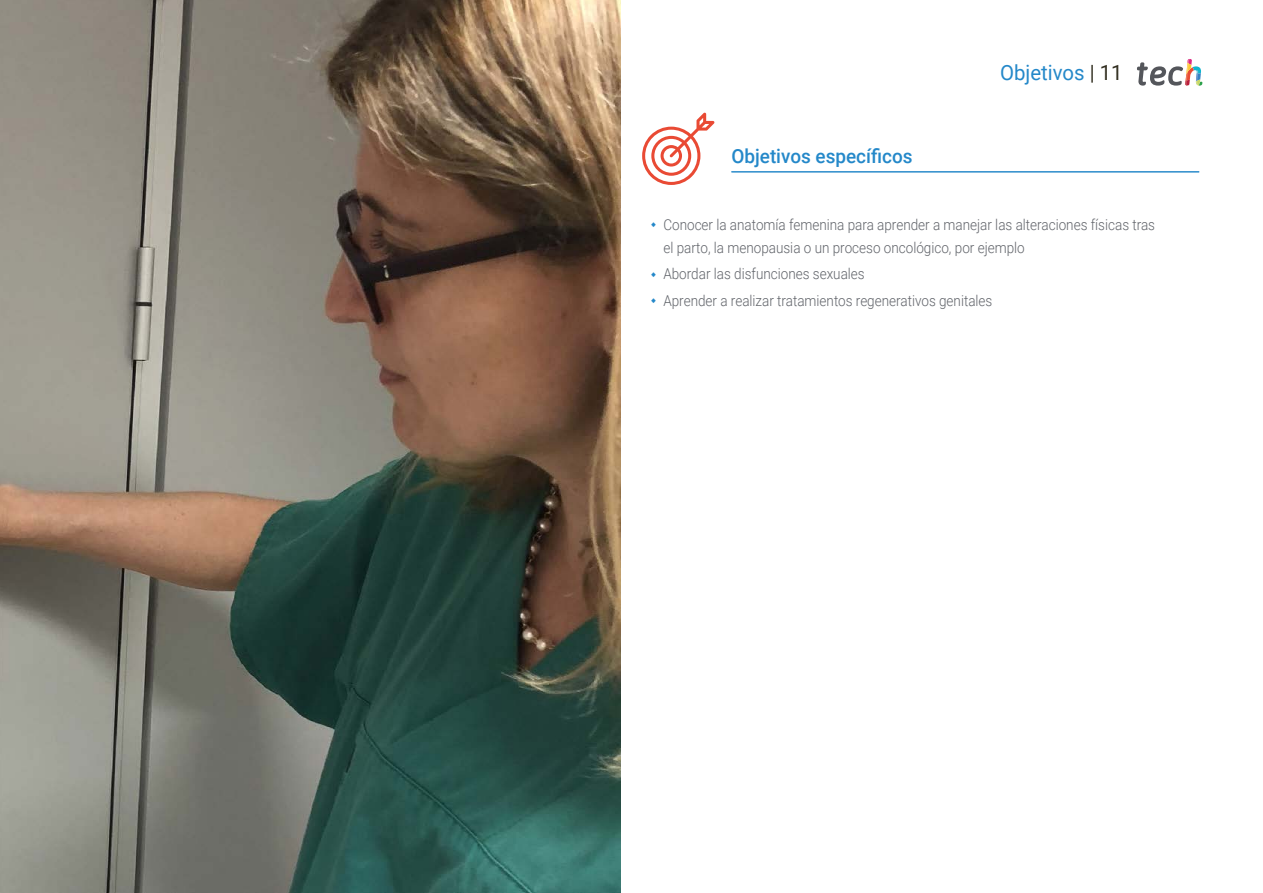
<style>
.page{position:relative;width:1263px;height:893px;background:#fff}
.page>*{position:absolute;margin:0;border:0;box-sizing:border-box;transform-origin:0 0}
.t1{font:21px "Roboto";color:#2488c9}
.t2{font:500 19.5px "Roboto";color:#2488c9}
.t3{font:300 15px/22.5px "Roboto";color:#61646a;scale:.9 1}
.s1{color:#312e20}
</style>
<div class="page">
<img style="left:0;top:0;width:621px;height:893px">
<svg style="left:642px;top:113px;width:72px;height:72px"></svg>
<hr style="left:731px;top:171px;width:468px;height:1px;background:#2488c9">
<svg style="left:1137px;top:59px;width:65px;height:27px"></svg>
<h2 class="t2" style="left:731px;top:143px;width:183px">Objetivos específicos</h2>
<h1 class="t1" style="left:1000px;top:57px;width:124px">Objetivos <span class="s1">| 11</span></h1>
<p class="t3" style="left:663px;top:213px;width:548px">Conocer la anatomía femenina para aprender a manejar las alteraciones físicas tras el parto, la menopausia o un proceso oncológico, por ejemplo</p>
<p class="t3" style="left:663px;top:260px;width:367px;line-height:26.7px">Abordar las disfunciones sexuales<br>Aprender a realizar tratamientos regenerativos genitales</p>
</div>
